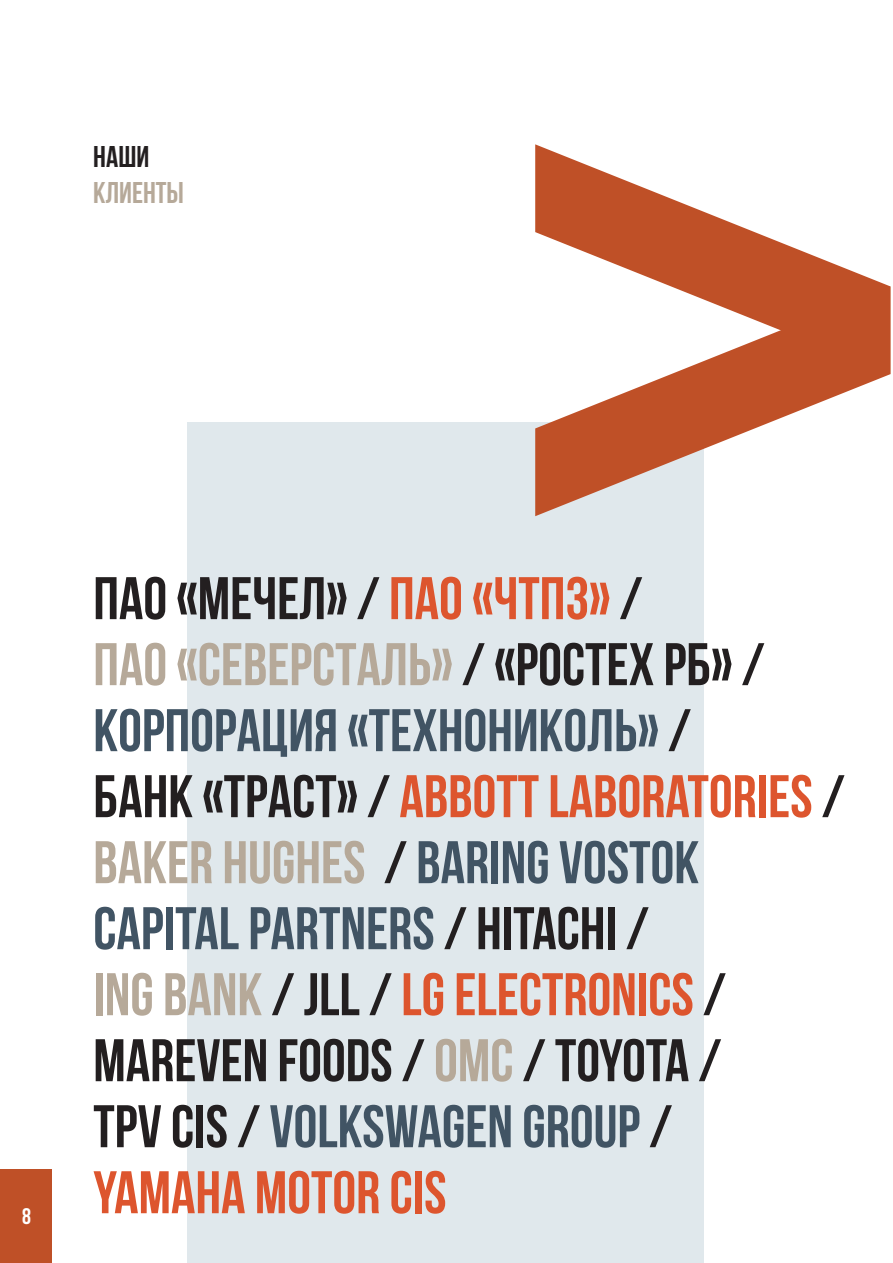
<style>
.page{position:relative;width:893px;height:1263px;background:#fff}
.page>*{position:absolute;margin:0;border:0;box-sizing:border-box;transform-origin:0 0}
.t1{font:700 60px/66px "Bebas Neue";color:#231f20}
.t2{font:700 30px "Bebas Neue";color:#b6a999}
.t3{font:700 30px "Bebas Neue";color:#231f20}
.t4{font:700 22.5px "Bebas Neue";color:#fff}
.s1{color:#dd552e}
.s2{color:#b6a999}
.s3{color:#415464}
</style>
<div class="page">
<div style="left:187px;top:422px;width:517px;height:841px;background:#e0e8ec"></div>
<svg style="left:535px;top:144px;width:354px;height:142px"></svg>
<svg style="left:535px;top:286px;width:355px;height:230px"></svg>
<div style="left:0;top:1169px;width:51px;height:94px;background:#bf5027"></div>
<p class="t3" style="left:93px;top:140px;width:57px">НАШИ</p>
<p class="t2" style="left:93px;top:176px;width:92px">КЛИЕНТЫ</p>
<p class="t4" style="left:22px;top:1204px;width:10px">8</p>
<p class="t1" style="left:93px;top:565px;width:753px">ПАО «МЕЧЕЛ» / <span class="s1">ПАО «ЧТПЗ»</span> /<br><span class="s2">ПАО «СЕВЕРСТАЛЬ»</span> / «РОСТЕХ РБ» /<br><span class="s3">КОРПОРАЦИЯ «ТЕХНОНИКОЛЬ»</span> /<br>БАНК «ТРАСТ» / <span class="s1">ABBOTT LABORATORIES</span> /<br><span class="s2">BAKER HUGHES</span> / <span class="s3">BARING VOSTOK<br>CAPITAL PARTNERS</span> / HITACHI /<br><span class="s2">ING BANK</span> / JLL / <span class="s1">LG ELECTRONICS</span> /<br>MAREVEN FOODS / <span class="s2">OMC</span> / TOYOTA /<br>TPV CIS / <span class="s3">VOLKSWAGEN GROUP</span> /<br><span class="s1">YAMAHA MOTOR CIS</span></p>
</div>
